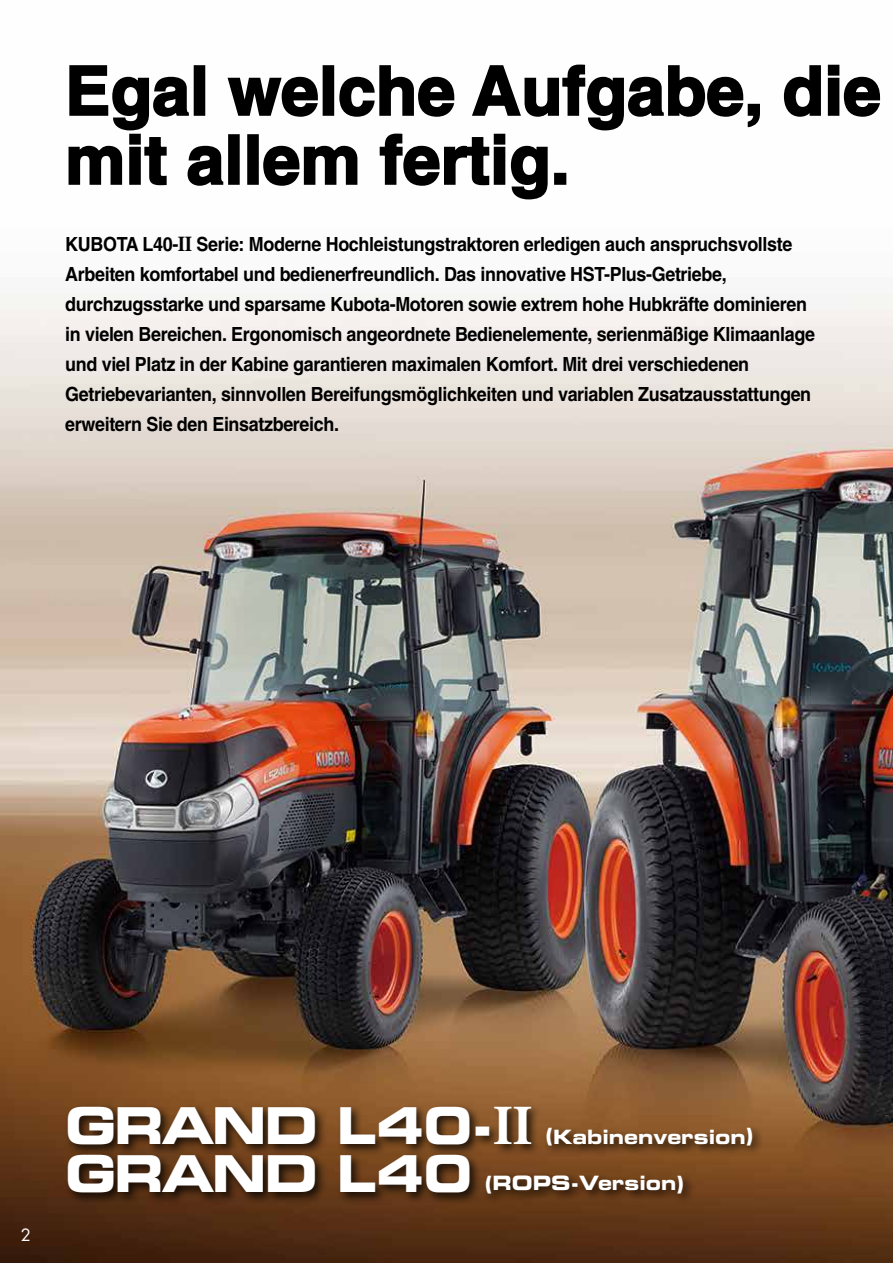
<style>
.page{position:relative;width:893px;height:1263px;background:#fff}
.page>*{position:absolute;margin:0;border:0;box-sizing:border-box;transform-origin:0 0}
.t1{font:700 67.5px/69px "Helvetica";letter-spacing:.005em;color:#000}
.t2{font:50.85px "Eurostile Bold Extended Two";letter-spacing:-.05em;color:#fff;scale:.95 1}
.t3{font:19.8px "Eurostile Bold Extended Two";color:#fff;scale:.95 1}
.t4{font:700 19.5px/30px "Helvetica";letter-spacing:-.02em;color:#000;scale:.92 1}
.t5{font:16.5px "Futura";color:#fff}
.s1{font-family:"Century Old Style"}
.s2{font-family:"Century Old Style";font-weight:700}
.s3{font-family:"Helvetica";font-weight:900}
</style>
<div class="page">
<img style="left:0;top:293px;width:893px;height:970px">
<svg style="left:783px;top:64px;width:98px;height:53px"></svg>
<svg style="left:68px;top:64px;width:692px;height:136px"></svg>
<div style="left:554px;top:173px;width:12px;height:12px;border:2px solid #000"></div>
<div style="left:64px;top:1103px;width:700px;height:102px;background:#000;opacity:.75"></div>
<h1 class="t1" style="left:65px;top:55px;width:817px">Egal welche Aufgabe, die mit allem fertig.</h1>
<p class="t4" style="left:65px;top:229px;width:816px">KUBOTA L40-<span class="s1">II</span> Serie: Moderne Hochleistungstraktoren erledigen auch anspruchsvollste Arbeiten komfortabel und bedienerfreundlich. Das innovative HST-Plus-Getriebe, durchzugsstarke und sparsame Kubota-Motoren sowie extrem hohe Hubkräfte dominieren in vielen Bereichen. Ergonomisch angeordnete Bedienelemente, serienmäßige Klimaanlage und viel Platz in der Kabine garantieren maximalen Komfort. Mit drei verschiedenen Getriebevarianten, sinnvollen Bereifungsmöglichkeiten und variablen Zusatzausstattungen erweitern Sie den Einsatzbereich.</p>
<p class="t5" style="left:21px;top:1224px;width:12px">2</p>
<h2 class="t2" style="left:65px;top:1090px;width:494px">GRAND L40-<span class="s2">II</span></h2>
<p class="t3" style="left:546px;top:1123px;width:220px"><span class="s3">(</span>Kabinenversion<span class="s3">)</span></p>
<h2 class="t2" style="left:65px;top:1138px;width:429px">GRAND L40</h2>
<p class="t3" style="left:485px;top:1168px;width:211px"><span class="s3">(</span>ROPS-Version<span class="s3">)</span></p>
</div>
